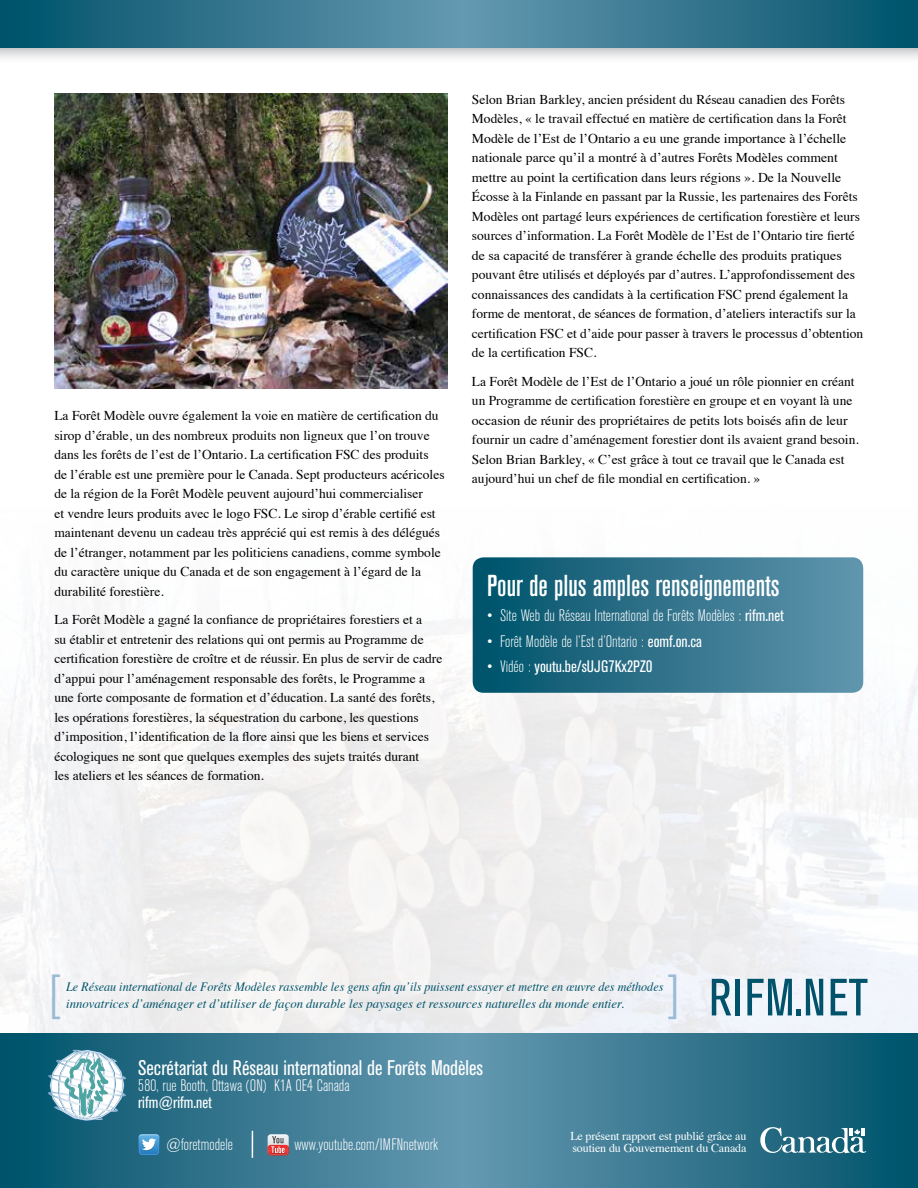
<style>
.page{position:relative;width:918px;height:1188px;background:#fff}
.page>*{position:absolute;margin:0;border:0;box-sizing:border-box;transform-origin:0 0}
.t1{font:condensed 51.9px "Akzidenz Grotesk BE";letter-spacing:.02em;color:#00536a}
.t2{font:300 condensed 49.65px "Helvetica Neue";color:#99bbd5}
.t3{font:500 condensed 30px "Akzidenz Grotesk BE";color:#fff}
.t4{font:condensed 21px "Akzidenz Grotesk BE";color:#fff}
.t5{font:300 condensed 16.5px "Akzidenz Grotesk BE";color:#fff}
.t6{font:condensed 16.5px "Akzidenz Grotesk BE";color:#fff}
.t7{font:13.5px/19.5px "Times";color:#000}
.t8{font:italic 12.75px/16.5px "Times";color:#00536a;scale:.95 1}
.t9{font:12px/12px "Times";letter-spacing:-.01em;color:#fff}
.s1{font-weight:400}
.s2{font-weight:300}
</style>
<div class="page">
<svg style="left:0;top:48px;width:918px;height:10px;background:#dedfe0"></svg>
<svg style="left:0;top:0;width:918px;height:48px;background:#32758d"></svg>
<svg style="left:0;top:1033px;width:918px;height:155px;background:#34768e"></svg>
<svg style="left:473px;top:557px;width:390px;height:136px;background:#30738b"></svg>
<svg style="left:48px;top:1050px;width:79px;height:71px"></svg>
<svg style="left:760px;top:1127px;width:106px;height:26px"></svg>
<svg style="left:267px;top:1134px;width:22px;height:22px"></svg>
<svg style="left:138px;top:1134px;width:22px;height:21px"></svg>
<svg style="left:252px;top:1131px;width:1px;height:27px"></svg>
<img style="left:54px;top:94px;width:393px;height:295px">
<p class="t7" style="left:54px;top:405px;width:392px">La Forêt Modèle ouvre également la voie en matière de certification du sirop d’érable, un des nombreux produits non ligneux que l’on trouve dans les forêts de l’est de l’Ontario. La certification FSC des produits de l’érable est une première pour le Canada. Sept producteurs acéricoles de la région de la Forêt Modèle peuvent aujourd’hui commercialiser<br>et vendre leurs produits avec le logo FSC. Le sirop d’érable certifié est maintenant devenu un cadeau très apprécié qui est remis à des délégués de l’étranger, notamment par les politiciens canadiens, comme symbole du caractère unique du Canada et de son engagement à l’égard de la durabilité forestière.</p>
<p class="t7" style="left:54px;top:609px;width:389px">La Forêt Modèle a gagné la confiance de propriétaires forestiers et a<br>su établir et entretenir des relations qui ont permis au Programme de certification forestière de croître et de réussir. En plus de servir de cadre d’appui pour l’aménagement responsable des forêts, le Programme a une forte composante de formation et d’éducation. La santé des forêts, les opérations forestières, la séquestration du carbone, les questions d’imposition, l’identification de la flore ainsi que les biens et services écologiques ne sont que quelques exemples des sujets traités durant<br>les ateliers et les séances de formation.</p>
<p class="t7" style="left:472px;top:88px;width:393px">Selon Brian Barkley, ancien président du Réseau canadien des Forêts Modèles, « le travail effectué en matière de certification dans la Forêt Modèle de l’Est de l’Ontario a eu une grande importance à l’échelle nationale parce qu’il a montré à d’autres Forêts Modèles comment mettre au point la certification dans leurs régions ». De la Nouvelle Écosse à la Finlande en passant par la Russie, les partenaires des Forêts Modèles ont partagé leurs expériences de certification forestière et leurs sources d’information. La Forêt Modèle de l’Est de l’Ontario tire fierté de sa capacité de transférer à grande échelle des produits pratiques pouvant être utilisés et déployés par d’autres. L’approfondissement des connaissances des candidats à la certification FSC prend également la forme de mentorat, de séances de formation, d’ateliers interactifs sur la certification FSC et d’aide pour passer à travers le processus d’obtention de la certification FSC.</p>
<p class="t7" style="left:472px;top:370px;width:388px">La Forêt Modèle de l’Est de l’Ontario a joué un rôle pionnier en créant un Programme de certification forestière en groupe et en voyant là une occasion de réunir des propriétaires de petits lots boisés afin de leur fournir un cadre d’aménagement forestier dont ils avaient grand besoin.<br>Selon Brian Barkley, « C’est grâce à tout ce travail que le Canada est aujourd’hui un chef de file mondial en certification. »</p>
<h3 class="t3" style="left:487px;top:569px;width:294px">Pour de plus amples renseignements</h3>
<p class="t5" style="left:487px;top:607px;width:298px">• Site Web du Réseau International de Forêts Modèles : <span class="s1">rifm.net</span></p>
<p class="t5" style="left:487px;top:632px;width:216px">• Forêt Modèle de l’Est d’Ontario : <span class="s1">eomf.on.ca</span></p>
<p class="t6" style="left:487px;top:657px;width:166px"><span class="s2">• Vidéo :</span> youtu.be/sUJG7Kx2PZ0</p>
<h2 class="t2" style="left:48px;top:964px;width:13px">[</h2>
<p class="t8" style="left:66px;top:978px;width:630px">Le Réseau international de Forêts Modèles rassemble les gens afin qu’ils puissent essayer et mettre en œuvre des méthodes innovatrices d’aménager et d’utiliser de façon durable les paysages et ressources naturelles du monde entier.</p>
<h2 class="t2" style="left:668px;top:964px;width:13px">]</h2>
<h3 class="t4" style="left:138px;top:1056px;width:346px">Secrétariat du Réseau international de Forêts Modèles</h3>
<p class="t5" style="left:138px;top:1077px;width:213px">580, rue Booth, Ottawa (ON) K1A 0E4 Canada</p>
<p class="t6" style="left:138px;top:1093px;width:75px">rifm@rifm.net</p>
<h1 class="t1" style="left:709px;top:969px;width:160px">RIFM.NET</h1>
<p class="t5" style="left:166px;top:1135px;width:69px">@foretmodele</p>
<p class="t5" style="left:294px;top:1135px;width:145px">www.youtube.com/IMFNnetwork</p>
<p class="t9" style="left:570px;top:1129px;width:178px">Le présent rapport est publié grâce au soutien du Gouvernement du Canada</p>
</div>
